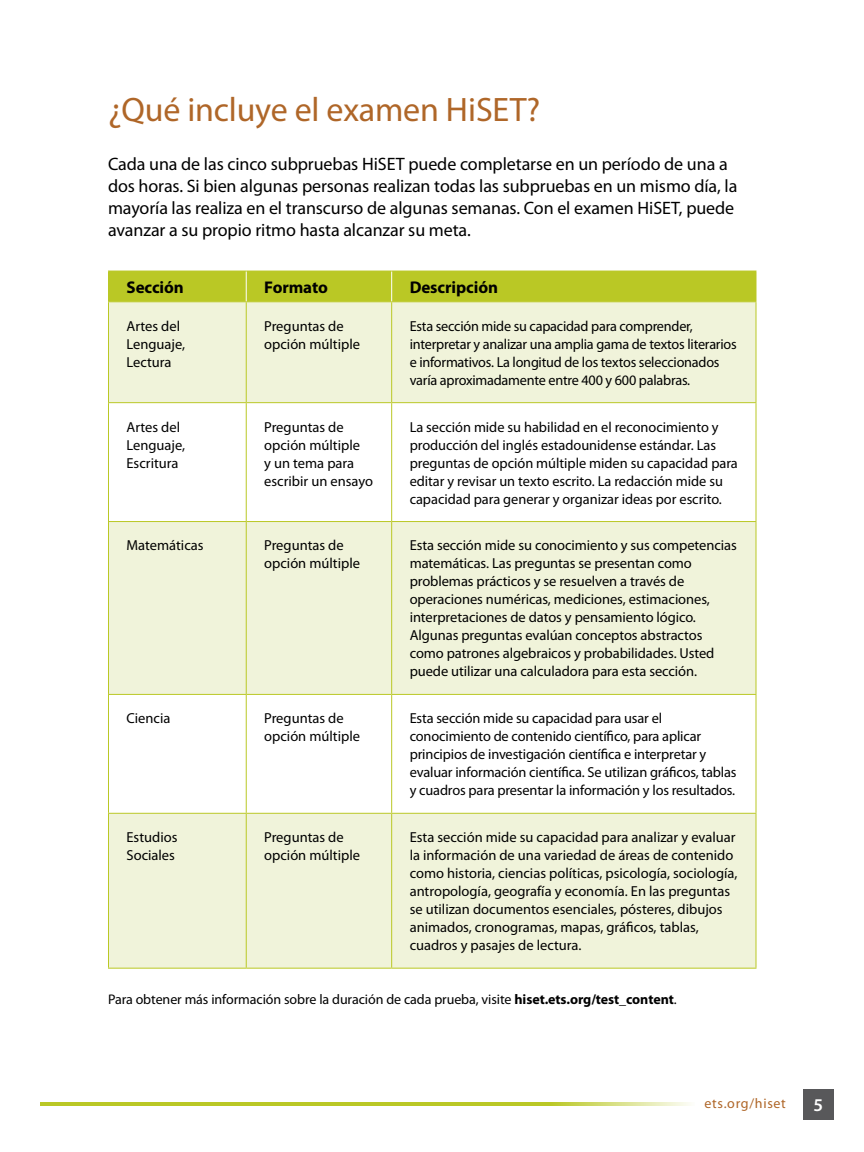
<style>
.page{position:relative;width:864px;height:1152px;background:#fff}
.page>*{position:absolute;margin:0;border:0;box-sizing:border-box;transform-origin:0 0}
.H3{font:34px "Myriad Pro";letter-spacing:-.005em;color:#af6628}
.H3-2{font:18px/22px "Myriad Pro";letter-spacing:-.005em;color:#000}
.t1{font:600 18px "Myriad Pro";color:#fff}
.Table_Header{font:700 17px "Myriad Pro";letter-spacing:-.005em;color:#000}
.Table_body_copy{font:14.4px/18px "Myriad Pro";letter-spacing:-.005em;color:#000}
.p__body_copy{font:14px "Myriad Pro";letter-spacing:-.005em;color:#000}
.t2{font:14px "Myriad Pro";letter-spacing:.05em;color:#af6628}
.s1{font-weight:700}
</style>
<div class="page">
<div style="left:803px;top:1090px;width:30px;height:30px;background:#58585a"></div>
<hr style="left:40px;top:1103px;width:655px;height:3px;background:#bac825">
<div style="left:109px;top:302px;width:647px;height:666px;background:#f0f3da"></div>
<svg style="left:109px;top:403px;width:647px;height:410px"></svg>
<hr style="left:108px;top:302px;width:1px;height:100px;background:#bac825">
<hr style="left:246px;top:302px;width:1px;height:100px;background:#bac825">
<hr style="left:391px;top:302px;width:1px;height:100px;background:#bac825">
<hr style="left:756px;top:302px;width:1px;height:100px;background:#bac825">
<hr style="left:108px;top:402px;width:138px;height:1px;background:#bac825">
<hr style="left:108px;top:403px;width:1px;height:118px;background:#bac825">
<hr style="left:246px;top:402px;width:146px;height:1px;background:#bac825">
<hr style="left:246px;top:403px;width:1px;height:118px;background:#bac825">
<hr style="left:392px;top:402px;width:364px;height:1px;background:#bac825">
<hr style="left:391px;top:403px;width:1px;height:118px;background:#bac825">
<hr style="left:756px;top:403px;width:1px;height:118px;background:#bac825">
<hr style="left:108px;top:521px;width:138px;height:1px;background:#bac825">
<hr style="left:108px;top:522px;width:1px;height:172px;background:#bac825">
<hr style="left:246px;top:521px;width:146px;height:1px;background:#bac825">
<hr style="left:246px;top:522px;width:1px;height:172px;background:#bac825">
<hr style="left:392px;top:521px;width:364px;height:1px;background:#bac825">
<hr style="left:391px;top:522px;width:1px;height:172px;background:#bac825">
<hr style="left:756px;top:522px;width:1px;height:172px;background:#bac825">
<hr style="left:108px;top:694px;width:138px;height:1px;background:#bac825">
<hr style="left:108px;top:695px;width:1px;height:118px;background:#bac825">
<hr style="left:246px;top:694px;width:146px;height:1px;background:#bac825">
<hr style="left:246px;top:695px;width:1px;height:118px;background:#bac825">
<hr style="left:392px;top:694px;width:364px;height:1px;background:#bac825">
<hr style="left:391px;top:695px;width:1px;height:118px;background:#bac825">
<hr style="left:756px;top:695px;width:1px;height:118px;background:#bac825">
<hr style="left:108px;top:813px;width:138px;height:1px;background:#bac825">
<hr style="left:108px;top:814px;width:1px;height:154px;background:#bac825">
<hr style="left:246px;top:813px;width:146px;height:1px;background:#bac825">
<hr style="left:246px;top:814px;width:1px;height:154px;background:#bac825">
<hr style="left:392px;top:813px;width:364px;height:1px;background:#bac825">
<hr style="left:391px;top:814px;width:1px;height:154px;background:#bac825">
<hr style="left:756px;top:814px;width:1px;height:154px;background:#bac825">
<hr style="left:108px;top:968px;width:138px;height:1px;background:#bac825">
<hr style="left:246px;top:968px;width:146px;height:1px;background:#bac825">
<hr style="left:392px;top:968px;width:364px;height:1px;background:#bac825">
<div style="left:108px;top:271px;width:649px;height:31px;background:#bac825"></div>
<h3 class="H3" style="left:108px;top:91px;width:434px">¿Qué incluye el examen HiSET?</h3>
<h3 class="H3-2" style="left:108px;top:153px;width:631px">Cada una de las cinco subpruebas HiSET puede completarse en un período de una a dos horas. Si bien algunas personas realizan todas las subpruebas en un mismo día, la mayoría las realiza en el transcurso de algunas semanas. Con el examen HiSET, puede avanzar a su propio ritmo hasta alcanzar su meta.</h3>
<p class="Table_Header" style="left:126px;top:278px;width:59px">Sección</p>
<p class="Table_Header" style="left:264px;top:278px;width:65px">Formato</p>
<p class="Table_Header" style="left:410px;top:278px;width:90px">Descripción</p>
<p class="Table_body_copy" style="left:126px;top:317px;width:60px">Artes del<br>Lenguaje,<br>Lectura</p>
<p class="Table_body_copy" style="left:264px;top:317px;width:97px">Preguntas de opción múltiple</p>
<p class="Table_body_copy" style="left:410px;top:317px;width:329px">Esta sección mide su capacidad para comprender, interpretar y analizar una amplia gama de textos literarios e informativos. La longitud de los textos seleccionados varía aproximadamente entre 400 y 600 palabras.</p>
<p class="Table_body_copy" style="left:126px;top:418px;width:60px">Artes del<br>Lenguaje,<br>Escritura</p>
<p class="Table_body_copy" style="left:264px;top:418px;width:110px">Preguntas de opción múltiple<br>y un tema para escribir un ensayo</p>
<p class="Table_body_copy" style="left:410px;top:418px;width:330px">La sección mide su habilidad en el reconocimiento y producción del inglés estadounidense estándar. Las preguntas de opción múltiple miden su capacidad para editar y revisar un texto escrito. La redacción mide su capacidad para generar y organizar ideas por escrito.</p>
<p class="Table_body_copy" style="left:126px;top:537px;width:79px">Matemáticas</p>
<p class="Table_body_copy" style="left:264px;top:537px;width:97px">Preguntas de opción múltiple</p>
<p class="Table_body_copy" style="left:410px;top:537px;width:329px">Esta sección mide su conocimiento y sus competencias matemáticas. Las preguntas se presentan como problemas prácticos y se resuelven a través de operaciones numéricas, mediciones, estimaciones, interpretaciones de datos y pensamiento lógico.<br>Algunas preguntas evalúan conceptos abstractos como patrones algebraicos y probabilidades. Usted puede utilizar una calculadora para esta sección.</p>
<p class="Table_body_copy" style="left:126px;top:710px;width:45px">Ciencia</p>
<p class="Table_body_copy" style="left:264px;top:710px;width:97px">Preguntas de opción múltiple</p>
<p class="Table_body_copy" style="left:410px;top:710px;width:328px">Esta sección mide su capacidad para usar el conocimiento de contenido científico, para aplicar principios de investigación científica e interpretar y evaluar información científica. Se utilizan gráficos, tablas y cuadros para presentar la información y los resultados.</p>
<p class="Table_body_copy" style="left:126px;top:829px;width:52px">Estudios<br>Sociales</p>
<p class="Table_body_copy" style="left:264px;top:829px;width:97px">Preguntas de opción múltiple</p>
<p class="Table_body_copy" style="left:410px;top:829px;width:329px">Esta sección mide su capacidad para analizar y evaluar la información de una variedad de áreas de contenido como historia, ciencias políticas, psicología, sociología, antropología, geografía y economía. En las preguntas se utilizan documentos esenciales, pósteres, dibujos animados, cronogramas, mapas, gráficos, tablas, cuadros y pasajes de lectura.</p>
<p class="p__body_copy" style="left:108px;top:992px;width:570px">Para obtener más información sobre la duración de cada prueba, visite <span class="s1">hiset.ets.org/test_content</span>.</p>
<p class="t2" style="left:705px;top:1096px;width:83px">ets.org/hiset</p>
<p class="t1" style="left:813px;top:1095px;width:11px">5</p>
</div>
